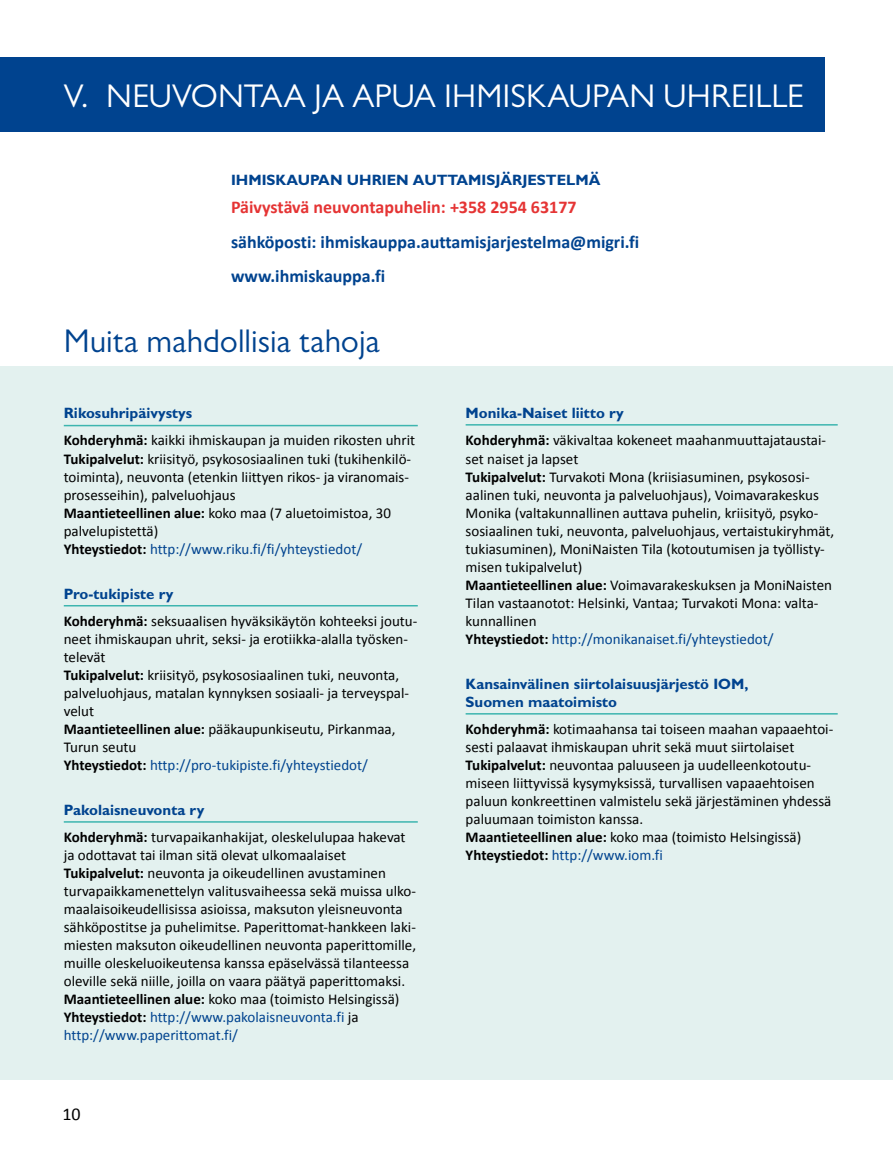
<style>
.page{position:relative;width:893px;height:1149px;background:#fff}
.page>*{position:absolute;margin:0;border:0;box-sizing:border-box;transform-origin:0 0}
.otsikko{font:33px "Gill Sans MT Std";color:#fff}
.otsikko-2{font:33px "Gill Sans MT Std";color:#00438f}
.sis__bullet_list{font:700 18px "Calibri";color:#00438f}
.sis__bullet_list-2{font:700 18px "Calibri";color:#e53434}
.t1{font:18px "Calibri";color:#000}
.leipis{font:15px/18px "Calibri";color:#000}
.leipis-2{font:15px/18px "Calibri";color:#00438f}
.H3_väliotsikko{font:700 15px/18px "Gill Sans MT Std";color:#00438f}
.s1{font-weight:700}
.s2{font-weight:700;color:#000}
.s3{color:#000}
</style>
<div class="page">
<div style="left:0;top:366px;width:892px;height:713px;background:#e3f1ef"></div>
<div style="left:0;top:57px;width:825px;height:75px;background:#00438f"></div>
<hr style="left:64px;top:424px;width:354px;height:2px;background:#3db5af">
<hr style="left:64px;top:604px;width:354px;height:2px;background:#3db5af">
<hr style="left:64px;top:820px;width:354px;height:2px;background:#3db5af">
<hr style="left:466px;top:424px;width:372px;height:1px;background:#3db5af">
<hr style="left:466px;top:712px;width:372px;height:2px;background:#3db5af">
<p class="otsikko" style="left:64px;top:77px;width:741px">V. NEUVONTAA JA APUA IHMISKAUPAN UHREILLE</p>
<p class="H3_väliotsikko" style="left:231px;top:171px;width:371px">IHMISKAUPAN UHRIEN AUTTAMISJÄRJESTELMÄ</p>
<p class="sis__bullet_list-2" style="left:231px;top:196px;width:347px">Päivystävä neuvontapuhelin: +358 2954 63177</p>
<p class="sis__bullet_list" style="left:231px;top:230px;width:410px">sähköposti: ihmiskauppa.auttamisjarjestelma@migri.fi</p>
<p class="sis__bullet_list" style="left:231px;top:265px;width:156px">www.ihmiskauppa.fi</p>
<p class="otsikko-2" style="left:64px;top:322px;width:318px">Muita mahdollisia tahoja</p>
<h4 class="H3_väliotsikko" style="left:64px;top:404px;width:130px">Rikosuhripäivystys</h4>
<p class="leipis" style="left:64px;top:430px;width:353px"><span class="s1">Kohderyhmä:</span> kaikki ihmiskaupan ja muiden rikosten uhrit</p>
<p class="leipis" style="left:64px;top:448px;width:349px"><span class="s1">Tukipalvelut:</span> kriisityö, psykososiaalinen tuki (tukihenkilö&shy;toiminta), neuvonta (etenkin liittyen rikos- ja viranomais&shy;prosesseihin), palveluohjaus</p>
<p class="leipis" style="left:64px;top:502px;width:329px"><span class="s1">Maantieteellinen alue:</span> koko maa (7 aluetoimistoa, 30 palvelupistettä)</p>
<p class="leipis-2" style="left:64px;top:538px;width:300px"><span class="s2">Yhteystiedot:</span> http://www.riku.fi/fi/yhteystiedot/</p>
<h4 class="H3_väliotsikko" style="left:64px;top:584px;width:111px">Pro-tukipiste ry</h4>
<p class="leipis" style="left:64px;top:610px;width:355px"><span class="s1">Kohderyhmä:</span> seksuaalisen hyväksikäytön kohteeksi joutu&shy;neet ihmiskaupan uhrit, seksi- ja erotiikka-alalla työsken&shy;televät</p>
<p class="leipis" style="left:64px;top:664px;width:347px"><span class="s1">Tukipalvelut:</span> kriisityö, psykososiaalinen tuki, neuvonta, palveluohjaus, matalan kynnyksen sosiaali- ja terveyspal&shy;velut</p>
<p class="leipis" style="left:64px;top:718px;width:333px"><span class="s1">Maantieteellinen alue:</span> pääkaupunkiseutu, Pirkanmaa,<br>Turun seutu</p>
<p class="leipis-2" style="left:64px;top:754px;width:306px"><span class="s2">Yhteystiedot:</span> http://pro-tukipiste.fi/yhteystiedot/</p>
<h4 class="H3_väliotsikko" style="left:64px;top:800px;width:142px">Pakolaisneuvonta ry</h4>
<p class="leipis" style="left:64px;top:826px;width:343px"><span class="s1">Kohderyhmä:</span> turvapaikanhakijat, oleskelulupaa hakevat ja odottavat tai ilman sitä olevat ulkomaalaiset</p>
<p class="leipis" style="left:64px;top:862px;width:354px"><span class="s1">Tukipalvelut:</span> neuvonta ja oikeudellinen avustaminen turvapaikkamenettelyn valitusvaiheessa sekä muissa ulko&shy;maalaisoikeudellisissa asioissa, maksuton yleisneuvonta sähköpostitse ja puhelimitse. Paperittomat-hankkeen laki&shy;miesten maksuton oikeudellinen neuvonta paperittomille, muille oleskeluoikeutensa kanssa epäselvässä tilanteessa oleville sekä niille, joilla on vaara päätyä paperittomaksi.</p>
<p class="leipis" style="left:64px;top:988px;width:337px"><span class="s1">Maantieteellinen alue:</span> koko maa (toimisto Helsingissä)</p>
<p class="leipis-2" style="left:64px;top:1006px;width:296px"><span class="s2">Yhteystiedot:</span> http://www.pakolaisneuvonta.fi <span class="s3">ja </span>http://www.paperittomat.fi/</p>
<p class="t1" style="left:62px;top:1102px;width:20px">10</p>
<h4 class="H3_väliotsikko" style="left:466px;top:403px;width:160px">Monika-Naiset liitto ry</h4>
<p class="leipis" style="left:466px;top:430px;width:362px"><span class="s1">Kohderyhmä:</span> väkivaltaa kokeneet maahanmuuttajataustai&shy;set naiset ja lapset</p>
<p class="leipis" style="left:466px;top:466px;width:370px"><span class="s1">Tukipalvelut:</span> Turvakoti Mona (kriisiasuminen, psykososi&shy;aalinen tuki, neuvonta ja palveluohjaus), Voimavarakeskus Monika (valtakunnallinen auttava puhelin, kriisityö, psyko&shy;sosiaalinen tuki, neuvonta, palveluohjaus, vertaistukiryhmät, tukiasuminen), MoniNaisten Tila (kotoutumisen ja työllisty&shy;misen tukipalvelut)</p>
<p class="leipis" style="left:466px;top:574px;width:368px"><span class="s1">Maantieteellinen alue:</span> Voimavarakeskuksen ja MoniNaisten<br>Tilan vastaanotot: Helsinki, Vantaa; Turvakoti Mona: valta&shy;kunnallinen</p>
<p class="leipis-2" style="left:466px;top:628px;width:309px"><span class="s2">Yhteystiedot:</span> http://monikanaiset.fi/yhteystiedot/</p>
<h4 class="H3_väliotsikko" style="left:466px;top:674px;width:284px">Kansainvälinen siirtolaisuusjärjestö IOM,<br>Suomen maatoimisto</h4>
<p class="leipis" style="left:466px;top:718px;width:369px"><span class="s1">Kohderyhmä:</span> kotimaahansa tai toiseen maahan vapaaehtoi&shy;sesti palaavat ihmiskaupan uhrit sekä muut siirtolaiset</p>
<p class="leipis" style="left:466px;top:754px;width:367px"><span class="s1">Tukipalvelut:</span> neuvontaa paluuseen ja uudelleenkotoutu&shy;miseen liittyvissä kysymyksissä, turvallisen vapaaehtoisen paluun konkreettinen valmistelu sekä järjestäminen yhdessä paluumaan toimiston kanssa.</p>
<p class="leipis" style="left:466px;top:826px;width:337px"><span class="s1">Maantieteellinen alue:</span> koko maa (toimisto Helsingissä)</p>
<p class="leipis-2" style="left:466px;top:844px;width:199px"><span class="s2">Yhteystiedot:</span> http://www.iom.fi</p>
</div>
